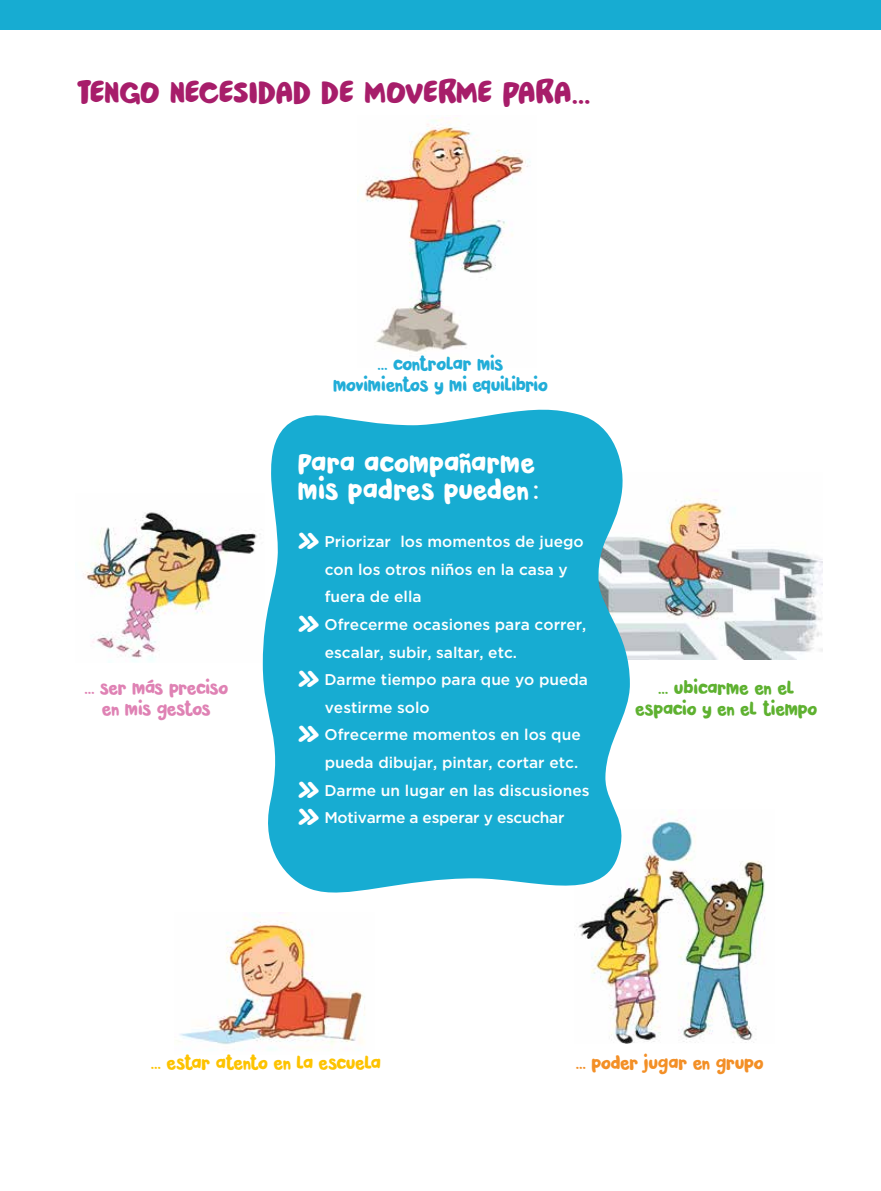
<style>
.page{position:relative;width:881px;height:1191px;background:#fff}
.page>*{position:absolute;margin:0;border:0;box-sizing:border-box;transform-origin:0 0}
.t1{font:33px "Pardesi";letter-spacing:-.02em;color:#a71d6a}
.t2{font:27px/27.6px "Pardesi";color:#fff}
.t3{font:18px/21px "Pardesi";letter-spacing:-.025em;color:#21add8;text-align:center}
.t4{font:18px/21px "Pardesi";letter-spacing:-.02em;color:#5eb130;text-align:center}
.t5{font:18px/21px "Pardesi";letter-spacing:-.03em;color:#df82b4;text-align:center}
.t6{font:18px "Pardesi";letter-spacing:-.03em;color:#fdc300}
.t7{font:18px "Pardesi";letter-spacing:-.02em;color:#f38f26}
.t8{font:500 15.45px "Gotham";color:#fff}
.t9{font:500 15.45px "Gotham";letter-spacing:-.02em;color:#fff}
.s1{font-family:"Pardesi";font-weight:400;font-size:30px}
</style>
<div class="page">
<div style="left:0;top:0;width:880px;height:30px;background:#17acd2"></div>
<img style="left:574px;top:819px;width:191px;height:225px">
<img style="left:357px;top:118px;width:174px;height:234px">
<img style="left:631px;top:498px;width:191px;height:161px">
<img style="left:179px;top:912px;width:186px;height:138px">
<img style="left:83px;top:512px;width:174px;height:150px">
<svg style="left:262px;top:409px;width:369px;height:495px;background:#34b6d7"></svg>
<h1 class="t1" style="left:77px;top:68px;width:515px">TENGO NECESIDAD DE MOVERME PARA…</h1>
<p class="t3" style="left:333px;top:353px;width:216px">… CONTROLAR MIS<br>MOVIMIENTOS Y MI EQUILIBRIO</p>
<h2 class="t2" style="left:298px;top:448px;width:242px">PARA ACOMPAÑARME<br>MIS PADRES PUEDEN :</h2>
<p class="t8" style="left:298px;top:533px;width:287px"><span class="s1">»</span> Priorizar los momentos de juego</p>
<p class="t8" style="left:324px;top:560px;width:244px">con los otros niños en la casa y</p>
<p class="t8" style="left:324px;top:588px;width:98px">fuera de ella</p>
<p class="t8" style="left:298px;top:615px;width:290px"><span class="s1">»</span> Ofrecerme ocasiones para correr,</p>
<p class="t8" style="left:324px;top:643px;width:194px">escalar, subir, saltar, etc.</p>
<p class="t8" style="left:298px;top:671px;width:291px"><span class="s1">»</span> Darme tiempo para que yo pueda</p>
<p class="t8" style="left:324px;top:698px;width:106px">vestirme solo</p>
<p class="t8" style="left:298px;top:726px;width:284px"><span class="s1">»</span> Ofrecerme momentos en los que</p>
<p class="t8" style="left:324px;top:753px;width:255px">pueda dibujar, pintar, cortar etc.</p>
<p class="t8" style="left:298px;top:781px;width:293px"><span class="s1">»</span> Darme un lugar en las discusiones</p>
<p class="t9" style="left:298px;top:809px;width:268px"><span class="s1">»</span> Motivarme a esperar y escuchar</p>
<p class="t5" style="left:84px;top:676px;width:145px">… SER MÁS PRECISO<br>EN MIS GESTOS</p>
<p class="t4" style="left:634px;top:677px;width:184px">… UBICARME EN EL<br>ESPACIO Y EN EL TIEMPO</p>
<p class="t6" style="left:151px;top:1049px;width:231px">… ESTAR ATENTO EN LA ESCUELA</p>
<p class="t7" style="left:575px;top:1049px;width:189px">… PODER JUGAR EN GRUPO</p>
</div>
